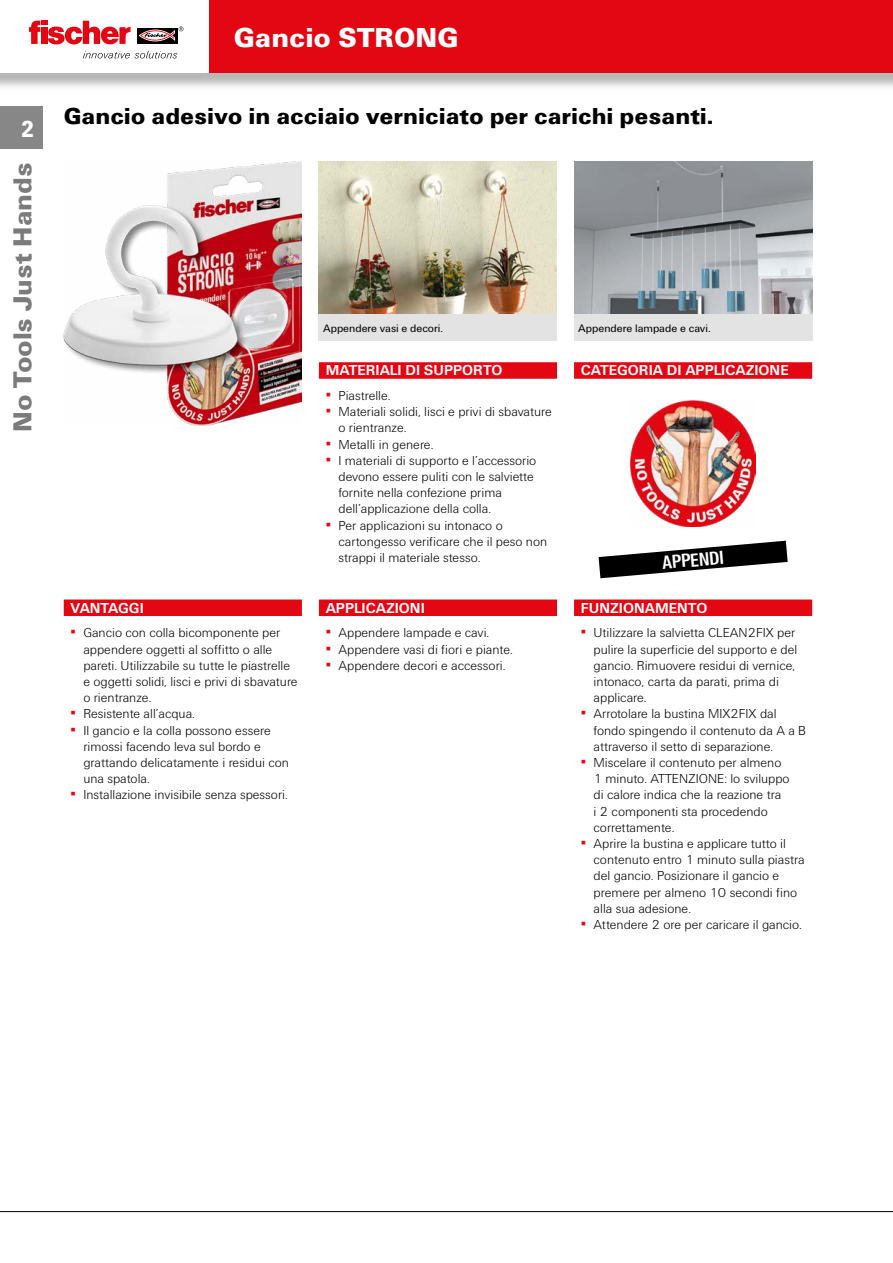
<style>
.page{position:relative;width:893px;height:1263px;background:#fff}
.page>*{position:absolute;margin:0;border:0;box-sizing:border-box;transform-origin:0 0}
.t1{font:900 28.5px "Fi We";color:#fff}
.t2{font:900 27px "Fi We";color:#7c7b7b}
.t3{font:900 24px "Fi We";color:#000}
.t4{font:900 24px "Fi We";color:#fff;scale:.88 1}
.t5{font:600 18px "fischerstrong Cond";color:#fff}
.t6{font:700 15px "Fi We";color:#fff}
.t7{font:300 13.5px/16.2px "Fi We";color:#000}
.t8{font:11.25px "Fi We";color:#000}
.s1{font-weight:400;color:#e30613}
</style>
<div class="page">
<hr style="left:0;top:1211px;width:893px;height:1px;background:#000">
<div style="left:0;top:0;width:893px;height:91px;background:#000;opacity:.29"></div>
<div style="left:0;top:0;width:893px;height:72px;background:#e30613"></div>
<div style="left:0;top:0;width:208px;height:72px;background:#fff"></div>
<div style="left:0;top:106px;width:43px;height:43px;background:#878787"></div>
<div style="left:137px;top:28px;width:40px;height:16px;background:#000"></div>
<svg style="left:139px;top:27px;width:44px;height:14px"></svg>
<svg style="left:29px;top:20px;width:102px;height:24px"></svg>
<svg style="left:83px;top:51px;width:94px;height:7px"></svg>
<img style="left:319px;top:162px;width:238px;height:153px">
<img style="left:574px;top:162px;width:238px;height:153px">
<div style="left:319px;top:315px;width:238px;height:26px;background:#e3e3e3"></div>
<div style="left:574px;top:362px;width:238px;height:17px;background:#e30613"></div>
<div style="left:574px;top:315px;width:238px;height:26px;background:#e3e3e3"></div>
<div style="left:319px;top:599px;width:238px;height:17px;background:#e30613"></div>
<div style="left:574px;top:599px;width:238px;height:17px;background:#e30613"></div>
<div style="left:319px;top:362px;width:238px;height:17px;background:#e30613"></div>
<div style="left:64px;top:599px;width:238px;height:17px;background:#e30613"></div>
<svg style="left:599px;top:541px;width:189px;height:37px"></svg>
<img style="left:630px;top:400px;width:126px;height:126px">
<img style="left:64px;top:162px;width:238px;height:263px">
<h3 class="t4" style="left:21px;top:115px;width:16px">2</h3>
<h2 class="t2" style="left:7px;top:432px;width:271px;rotate:-90deg">No Tools Just Hands</h2>
<h1 class="t1" style="left:234px;top:21px;width:226px">Gancio STRONG</h1>
<h3 class="t3" style="left:64px;top:103px;width:651px">Gancio adesivo in acciaio verniciato per carichi pesanti.</h3>
<p class="t6" style="left:71px;top:599px;width:75px">VANTAGGI</p>
<p class="t7" style="left:83px;top:625px;width:216px;text-indent:-13px"><span class="s1">▪</span> Gancio con colla bicomponente per appendere oggetti al soffitto o alle pareti. Utilizzabile su tutte le piastrelle e oggetti solidi, lisci e privi di sbavature o rientranze.</p>
<p class="t7" style="left:71px;top:706px;width:126px"><span class="s1">▪</span> Resistente all’acqua.</p>
<p class="t7" style="left:83px;top:722px;width:207px;text-indent:-13px"><span class="s1">▪</span> Il gancio e la colla possono essere rimossi facendo leva sul bordo e grattando delicatamente i residui con una spatola.</p>
<p class="t7" style="left:71px;top:787px;width:219px"><span class="s1">▪</span> Installazione invisibile senza spessori.</p>
<p class="t8" style="left:323px;top:322px;width:121px">Appendere vasi e decori.</p>
<p class="t6" style="left:326px;top:362px;width:178px">MATERIALI DI SUPPORTO</p>
<p class="t7" style="left:326px;top:388px;width:66px"><span class="s1">▪</span> Piastrelle.</p>
<p class="t7" style="left:338px;top:404px;width:215px;text-indent:-13px"><span class="s1">▪</span> Materiali solidi, lisci e privi di sbavature o rientranze.</p>
<p class="t7" style="left:326px;top:436px;width:109px"><span class="s1">▪</span> Metalli in genere.</p>
<p class="t7" style="left:338px;top:452px;width:199px;text-indent:-13px"><span class="s1">▪</span> I materiali di supporto e l’accessorio devono essere puliti con le salviette fornite nella confezione prima dell’applicazione della colla.</p>
<p class="t7" style="left:338px;top:517px;width:210px;text-indent:-13px"><span class="s1">▪</span> Per applicazioni su intonaco o cartongesso verificare che il peso non strappi il materiale stesso.</p>
<p class="t6" style="left:326px;top:599px;width:101px">APPLICAZIONI</p>
<p class="t7" style="left:326px;top:625px;width:165px"><span class="s1">▪</span> Appendere lampade e cavi.</p>
<p class="t7" style="left:326px;top:641px;width:189px"><span class="s1">▪</span> Appendere vasi di fiori e piante.</p>
<p class="t7" style="left:326px;top:657px;width:181px"><span class="s1">▪</span> Appendere decori e accessori.</p>
<p class="t8" style="left:578px;top:322px;width:134px">Appendere lampade e cavi.</p>
<p class="t6" style="left:581px;top:362px;width:209px">CATEGORIA DI APPLICAZIONE</p>
<h3 class="t5" style="left:661px;top:552px;width:63px;rotate:-5deg">APPENDI</h3>
<p class="t6" style="left:581px;top:599px;width:128px">FUNZIONAMENTO</p>
<p class="t7" style="left:594px;top:625px;width:205px;text-indent:-13px"><span class="s1">▪</span> Utilizzare la salvietta CLEAN2FIX per pulire la superficie del supporto e del gancio. Rimuovere residui di vernice, intonaco, carta da parati, prima di applicare.</p>
<p class="t7" style="left:594px;top:706px;width:214px;text-indent:-13px"><span class="s1">▪</span> Arrotolare la bustina MIX2FIX dal fondo spingendo il contenuto da A a B attraverso il setto di separazione.</p>
<p class="t7" style="left:594px;top:754px;width:198px;text-indent:-13px"><span class="s1">▪</span> Miscelare il contenuto per almeno<br>1 minuto. ATTENZIONE: lo sviluppo di calore indica che la reazione tra<br>i 2 componenti sta procedendo correttamente.</p>
<p class="t7" style="left:594px;top:835px;width:212px;text-indent:-13px"><span class="s1">▪</span> Aprire la bustina e applicare tutto il contenuto entro 1 minuto sulla piastra del gancio. Posizionare il gancio e premere per almeno 10 secondi fino alla sua adesione.</p>
<p class="t7" style="left:581px;top:916px;width:223px"><span class="s1">▪</span> Attendere 2 ore per caricare il gancio.</p>
</div>
